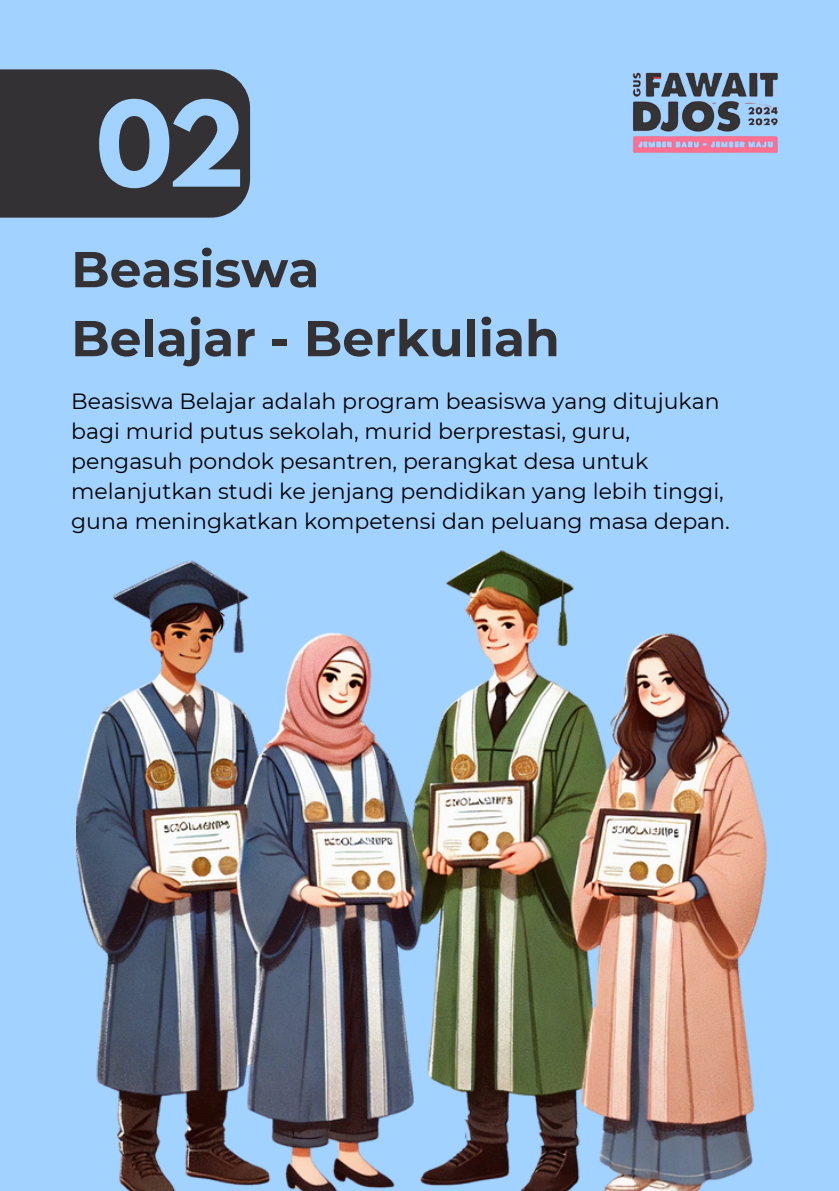
<style>
.page{position:relative;width:839px;height:1191px;background:#fff}
.page>*{position:absolute;margin:0;border:0;box-sizing:border-box;transform-origin:0 0}
.t1{font:700 104.6px "League Spartan";color:#a2d2ff}
.t2{font:700 50.4px/69px "Montserrat";color:#333134}
.t3{font:22px/30px "Montserrat";color:#000}
</style>
<div class="page">
<div style="left:0;top:0;width:838px;height:1191px;background:#a2d2ff"></div>
<img style="left:632px;top:72px;width:146px;height:81px">
<div style="left:0;top:69px;width:250px;height:149px;background:#333134"></div>
<img style="left:77px;top:550px;width:690px;height:641px">
<h1 class="t1" style="left:96px;top:93px;width:151px">02</h1>
<p class="t2" style="left:71px;top:235px;width:490px">Beasiswa<br>Belajar - Berkuliah</p>
<p class="t3" style="left:71px;top:386px;width:660px">Beasiswa Belajar adalah program beasiswa yang ditujukan bagi murid putus sekolah, murid berprestasi, guru, pengasuh pondok pesantren, perangkat desa untuk melanjutkan studi ke jenjang pendidikan yang lebih tinggi, guna meningkatkan kompetensi dan peluang masa depan.</p>
</div>
